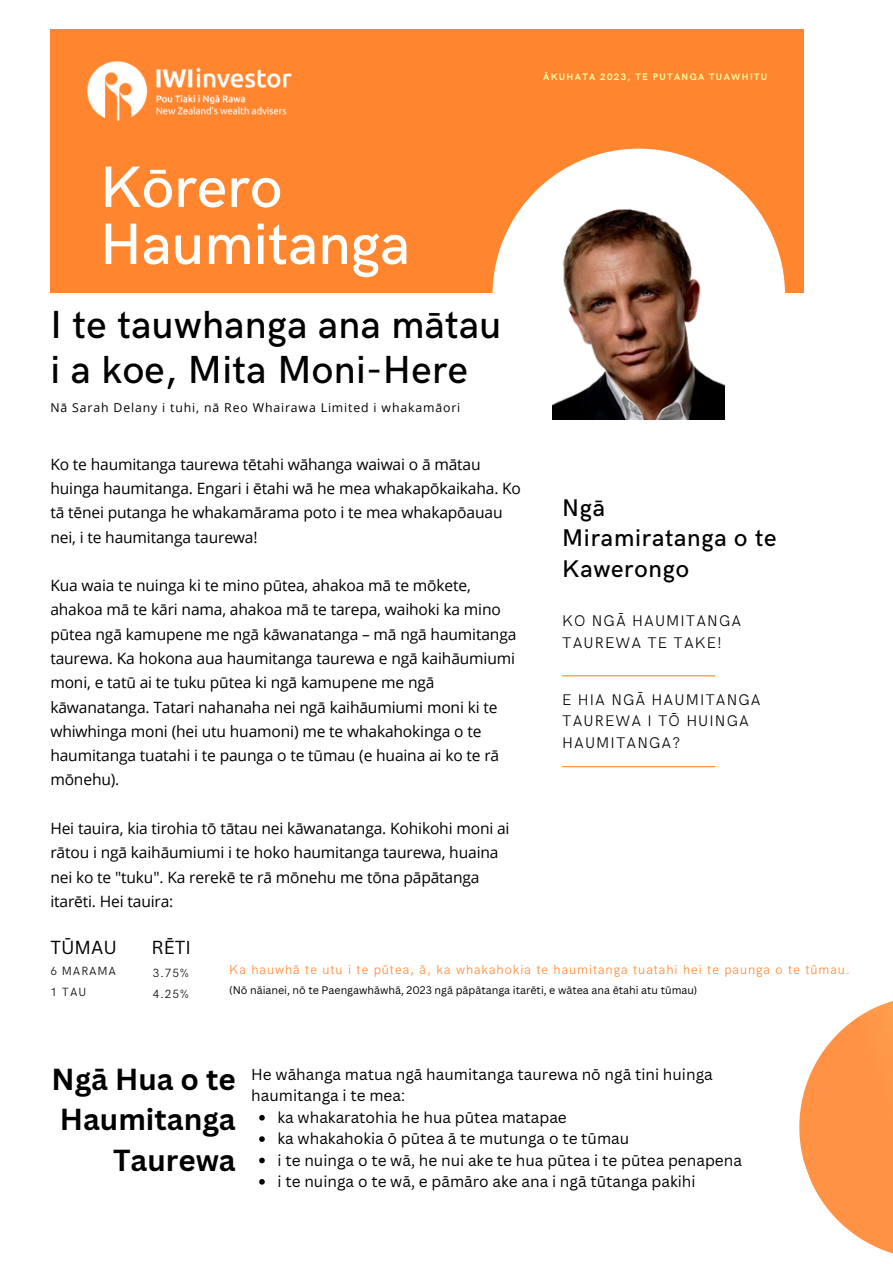
<style>
.page{position:relative;width:893px;height:1264px;background:#fff}
.page>*{position:absolute;margin:0;border:0;box-sizing:border-box;transform-origin:0 0}
.t1{font:500 58.5px/57px "HK Grotesk";color:#fff}
.t2{font:500 39.3px/45.2px "HK Grotesk";letter-spacing:.01em;color:#000}
.t3{font:700 29.55px/40.5px "Canva Sans";color:#000;text-align:right}
.t4{font:500 24.15px/30.3px "HK Grotesk";letter-spacing:.03em;color:#000}
.t5{font:18.3px "Canva Sans";color:#000}
.t6{font:15.6px/24.3px "Open Sans";letter-spacing:-.01em;color:#000}
.t7{font:15.45px/21.3px "Canva Sans";color:#000}
.t8{font:300 15.45px/21.3px "HK Grotesk";letter-spacing:.07em;color:#000}
.t9{font:300 13.2px "HK Grotesk";letter-spacing:.07em;color:#ff862f}
.t10{font:12.3px "Open Sans";letter-spacing:.07em;color:#000}
.t11{font:300 11.85px "HK Grotesk";letter-spacing:.07em;color:#000}
.t12{font:10.65px "Canva Sans";color:#000}
.t13{font:700 9.45px "HK Grotesk";letter-spacing:.14em;color:#fbffa5}
</style>
<div class="page">
<div style="left:50px;top:29px;width:753px;height:263px;background:#ff862f"></div>
<hr style="left:562px;top:766px;width:153px;height:1px;background:#ff862f">
<hr style="left:562px;top:675px;width:153px;height:1px;background:#ff862f">
<img style="left:87px;top:61px;width:205px;height:60px">
<svg style="left:492px;top:149px;width:293px;height:271px;fill:#fff"></svg>
<img style="left:552px;top:194px;width:172px;height:226px">
<svg style="left:259px;top:1115px;width:6px;height:5px"></svg>
<svg style="left:259px;top:1136px;width:6px;height:5px"></svg>
<svg style="left:259px;top:1157px;width:6px;height:6px"></svg>
<svg style="left:259px;top:1179px;width:6px;height:5px"></svg>
<svg style="left:799px;top:1001px;width:93px;height:252px"></svg>
<p class="t13" style="left:543px;top:72px;width:226px">ĀKUHATA 2023, TE PUTANGA TUAWHITU</p>
<p class="t1" style="left:100px;top:161px;width:312px">Kōrero<br>Haumitanga</p>
<p class="t2" style="left:50px;top:303px;width:452px">I te tauwhanga ana mātau i a koe, Mita Moni-Here</p>
<p class="t10" style="left:50px;top:398px;width:411px">Nā Sarah Delany i tuhi, nā Reo Whairawa Limited i whakamāori</p>
<p class="t6" style="left:50px;top:451px;width:472px">Ko te haumitanga taurewa tētahi wāhanga waiwai o ā mātau huinga haumitanga. Engari i ētahi wā he mea whakapōkaikaha. Ko tā tēnei putanga he whakamārama poto i te mea whakapōauau nei, i te haumitanga taurewa!</p>
<p class="t6" style="left:50px;top:573px;width:467px">Kua waia te nuinga ki te mino pūtea, ahakoa mā te mōkete, ahakoa mā te kāri nama, ahakoa mā te tarepa, waihoki ka mino pūtea ngā kamupene me ngā kāwanatanga – mā ngā haumitanga taurewa. Ka hokona aua haumitanga taurewa e ngā kaihāumiumi moni, e tatū ai te tuku pūtea ki ngā kamupene me ngā kāwanatanga. Tatari nahanaha nei ngā kaihāumiumi moni ki te whiwhinga moni (hei utu huamoni) me te whakahokinga o te haumitanga tuatahi i te paunga o te tūmau (e huaina ai ko te rā mōnehu).</p>
<p class="t6" style="left:50px;top:815px;width:460px">Hei tauira, kia tirohia tō tātau nei kāwanatanga. Kohikohi moni ai rātou i ngā kaihāumiumi i te hoko haumitanga taurewa, huaina nei ko te "tuku". Ka rerekē te rā mōnehu me tōna pāpātanga itarēti. Hei tauira:</p>
<p class="t5" style="left:50px;top:934px;width:68px">TŪMAU</p>
<p class="t5" style="left:152px;top:934px;width:41px">RĒTI</p>
<p class="t4" style="left:562px;top:494px;width:44px">Ngā</p>
<p class="t4" style="left:562px;top:524px;width:216px">Miramiratanga o te<br>Kawerongo</p>
<p class="t8" style="left:562px;top:611px;width:180px">KO NGĀ HAUMITANGA<br>TAUREWA TE TAKE!</p>
<p class="t8" style="left:562px;top:689px;width:200px">E HIA NGĀ HAUMITANGA<br>TAUREWA I TŌ HUINGA<br>HAUMITANGA?</p>
<p class="t11" style="left:50px;top:964px;width:67px">6 MARAMA</p>
<p class="t11" style="left:50px;top:985px;width:37px">1 TAU</p>
<p class="t11" style="left:153px;top:966px;width:38px">3.75%</p>
<p class="t11" style="left:153px;top:987px;width:38px">4.25%</p>
<p class="t9" style="left:229px;top:962px;width:622px">Ka hauwhā te utu i te pūtea, ā, ka whakahokia te haumitanga tuatahi hei te paunga o te tūmau.</p>
<p class="t12" style="left:229px;top:982px;width:469px">(Nō nāianei, nō te Paengawhāwhā, 2023 ngā pāpātanga itarēti, e wātea ana ētahi atu tūmau)</p>
<p class="t3" style="left:51px;top:1058px;width:186px">Ngā Hua o te<br>Haumitanga<br>Taurewa</p>
<p class="t7" style="left:251px;top:1063px;width:463px">He wāhanga matua ngā haumitanga taurewa nō ngā tini huinga haumitanga i te mea:</p>
<p class="t7" style="left:277px;top:1106px;width:291px">ka whakaratohia he hua pūtea matapae</p>
<p class="t7" style="left:277px;top:1127px;width:353px">ka whakahokia ō pūtea ā te mutunga o te tūmau</p>
<p class="t7" style="left:277px;top:1148px;width:466px">i te nuinga o te wā, he nui ake te hua pūtea i te pūtea penapena</p>
<p class="t7" style="left:277px;top:1170px;width:419px">i te nuinga o te wā, e pāmāro ake ana i ngā tūtanga pakihi</p>
</div>
